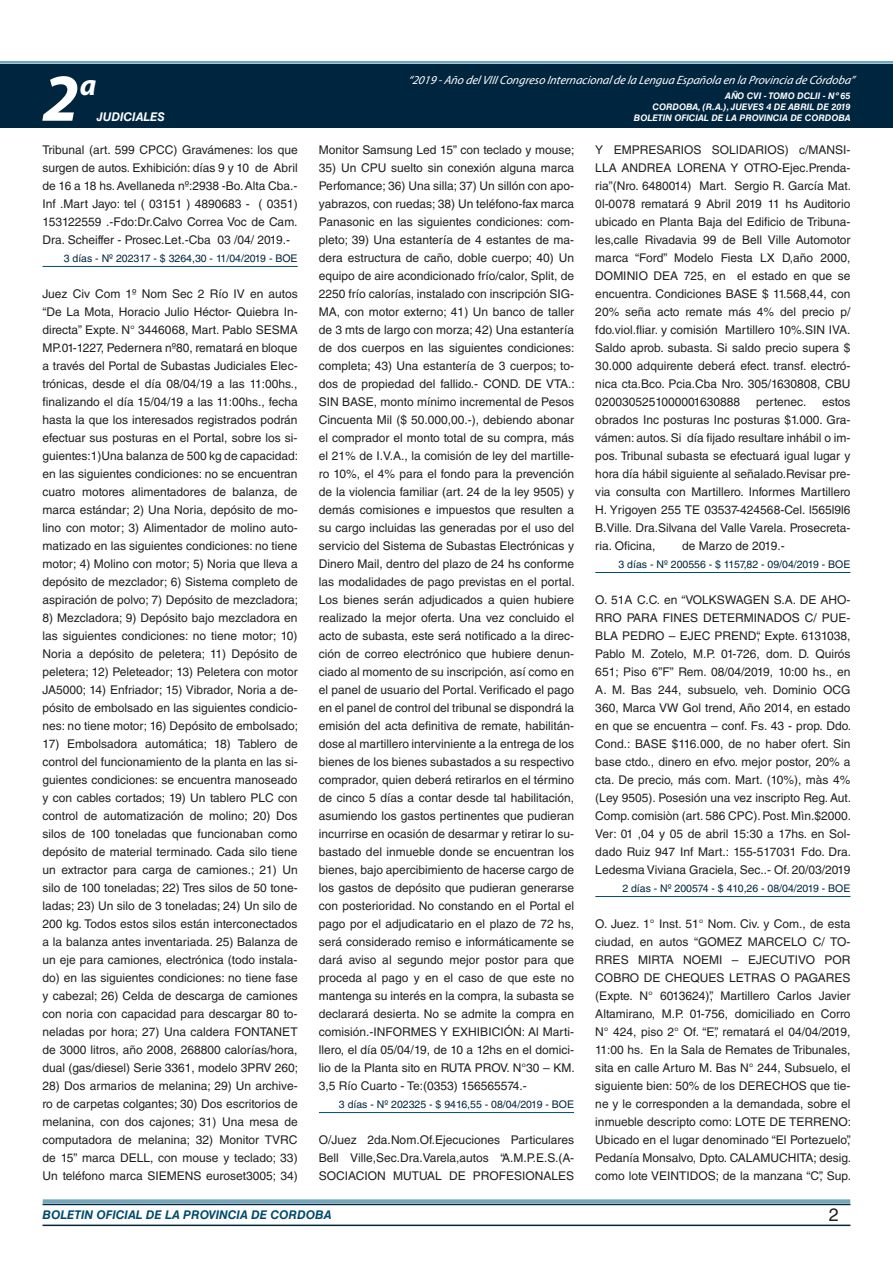
<style>
.page{position:relative;width:893px;height:1263px;background:#fff}
.page>*{position:absolute;margin:0;border:0;box-sizing:border-box;transform-origin:0 0}
.t1{font:italic 700 67.5px "Myriad Pro";color:#fff}
.t2{font:italic 700 30px "Myriad Pro";color:#fff}
.t3{font:18px "Helvetica LT Std";color:#231f20}
.t4{font:12px/18px "Helvetica LT Std";color:#231f20;text-align:justify}
.t5{font:italic 12px "Myriad Pro";color:#fff}
.t6{font:italic 700 12px "Helvetica LT Std";color:#004b6c}
.t7{font:italic 700 12px "Helvetica LT Std";color:#fff}
.t8{font:10.5px "Helvetica LT Std";color:#00263f}
.t9{font:italic 700 9px/10.8px "Helvetica LT Std";color:#fff;text-align:right}
</style>
<div class="page">
<div style="left:0;top:61px;width:893px;height:6px;background:#fff;opacity:.75"></div>
<div style="left:0;top:64px;width:893px;height:64px;background:#00263f"></div>
<hr style="left:43px;top:1224px;width:807px;height:2px;background:#00263f">
<div style="left:42px;top:1198px;width:809px;height:8px;background:#fff;opacity:.75"></div>
<hr style="left:43px;top:266px;width:255px;height:1px;background:#004b6c">
<hr style="left:319px;top:1112px;width:255px;height:1px;background:#004b6c">
<hr style="left:595px;top:572px;width:255px;height:1px;background:#004b6c">
<hr style="left:595px;top:896px;width:255px;height:1px;background:#004b6c">
<h2 class="t2" style="left:80px;top:66px;width:18px">a</h2>
<p class="t5" style="left:408px;top:72px;width:448px">“2019 -Año delVIIICongreso Internacionalde la Lengua Esp añola en la Provincia de Córdoba”</p>
<h1 class="t1" style="left:43px;top:54px;width:38px">2</h1>
<p class="t9" style="left:653px;top:91px;width:199px">AÑO CVI - TOMO DCLII - Nº 65<br>CORDOBA, (R.A.), JUEVES 4 DE ABRIL DE 2019</p>
<p class="t7" style="left:97px;top:110px;width:70px">JUDICIALES</p>
<p class="t9" style="left:634px;top:112px;width:218px">BOLETIN OFICIAL DE LA PROVINCIA DE CORDOBA</p>
<p class="t4" style="left:43px;top:141px;width:257px">Tribunal (art. 599 CPCC) Gravámenes: los que surgen de autos. Exhibición: días 9 y 10 de Abril de 16 a 18 hs. Avellaneda nº:2938 -Bo. Alta Cba.- Inf .Mart Jayo: tel ( 03151 ) 4890683 - ( 0351)<br>153122559 .-Fdo:Dr.Calvo Correa Voc de Cam.<br>Dra. Scheiffer - Prosec.Let.-Cba 03 /04/ 2019.-</p>
<p class="t8" style="left:64px;top:252px;width:235px">3 días - Nº 202317 - $ 3264,30 - 11/04/2019 - BOE</p>
<p class="t4" style="left:43px;top:285px;width:257px">Juez Civ Com 1º Nom Sec 2 Río IV en autos “De La Mota, Horacio Julio Héctor- Quiebra In&shy;directa” Expte. N° 3446068, Mart. Pablo SESMA MP.01-1227, Pedernera nº80, rematará en bloque a través del Portal de Subastas Judiciales Elec&shy;trónicas, desde el día 08/04/19 a las 11:00hs., finalizando el día 15/04/19 a las 11:00hs., fecha hasta la que los interesados registrados podrán efectuar sus posturas en el Portal, sobre los si&shy;guientes:1)Una balanza de 500 kg de capacidad: en las siguientes condiciones: no se encuentran cuatro motores alimentadores de balanza, de marca estándar; 2) Una Noria, depósito de mo&shy;lino con motor; 3) Alimentador de molino auto&shy;matizado en las siguientes condiciones: no tiene motor; 4) Molino con motor; 5) Noria que lleva a depósito de mezclador; 6) Sistema completo de aspiración de polvo; 7) Depósito de mezcladora;</p>
<p class="t4" style="left:43px;top:609px;width:257px">8) Mezcladora; 9) Depósito bajo mezcladora en las siguientes condiciones: no tiene motor; 10)<br>Noria a depósito de peletera; 11) Depósito de peletera; 12) Peleteador; 13) Peletera con motor JA5000; 14) Enfriador; 15) Vibrador, Noria a de&shy;pósito de embolsado en las siguientes condicio&shy;nes: no tiene motor; 16) Depósito de embolsado;</p>
<p class="t4" style="left:43px;top:735px;width:257px">17) Embolsadora automática; 18) Tablero de control del funcionamiento de la planta en las si&shy;guientes condiciones: se encuentra manoseado y con cables cortados; 19) Un tablero PLC con control de automatización de molino; 20) Dos silos de 100 toneladas que funcionaban como depósito de material terminado. Cada silo tiene un extractor para carga de camiones.; 21) Un silo de 100 toneladas; 22) Tres silos de 50 tone&shy;ladas; 23) Un silo de 3 toneladas; 24) Un silo de 200 kg. Todos estos silos están interconectados a la balanza antes inventariada. 25) Balanza de un eje para camiones, electrónica (todo instala&shy;do) en las siguientes condiciones: no tiene fase y cabezal; 26) Celda de descarga de camiones con noria con capacidad para descargar 80 to&shy;neladas por hora; 27) Una caldera FONTANET de 3000 litros, año 2008, 268800 calorías/hora, dual (gas/diesel) Serie 3361, modelo 3PRV 260;</p>
<p class="t4" style="left:43px;top:1077px;width:257px">28) Dos armarios de melanina; 29) Un archive&shy;ro de carpetas colgantes; 30) Dos escritorios de melanina, con dos cajones; 31) Una mesa de computadora de melanina; 32) Monitor TVRC de 15” marca DELL, con mouse y teclado; 33)<br>Un teléfono marca SIEMENS euroset3005; 34)</p>
<p class="t4" style="left:319px;top:141px;width:257px">Monitor Samsung Led 15” con teclado y mouse;</p>
<p class="t4" style="left:319px;top:159px;width:257px">35) Un CPU suelto sin conexión alguna marca Perfomance; 36) Una silla; 37) Un sillón con apo&shy;yabrazos, con ruedas; 38) Un teléfono-fax marca Panasonic en las siguientes condiciones: com&shy;pleto; 39) Una estantería de 4 estantes de ma&shy;dera estructura de caño, doble cuerpo; 40) Un equipo de aire acondicionado frío/calor, Split, de 2250 frío calorías, instalado con inscripción SIG-MA, con motor externo; 41) Un banco de taller de 3 mts de largo con morza; 42) Una estantería de dos cuerpos en las siguientes condiciones: completa; 43) Una estantería de 3 cuerpos; to&shy;dos de propiedad del fallido.- COND. DE VTA.:<br>SIN BASE, monto mínimo incremental de Pesos Cincuenta Mil ($ 50.000,00.-), debiendo abonar el comprador el monto total de su compra, más el 21% de I.V.A., la comisión de ley del martille&shy;ro 10%, el 4% para el fondo para la prevención de la violencia familiar (art. 24 de la ley 9505) y demás comisiones e impuestos que resulten a su cargo incluidas las generadas por el uso del servicio del Sistema de Subastas Electrónicas y Dinero Mail, dentro del plazo de 24 hs conforme las modalidades de pago previstas en el portal.<br>Los bienes serán adjudicados a quien hubiere realizado la mejor oferta. Una vez concluido el acto de subasta, este será notificado a la direc&shy;ción de correo electrónico que hubiere denun&shy;ciado al momento de su inscripción, así como en el panel de usuario del Portal. Verificado el pago en el panel de control del tribunal se dispondrá la emisión del acta definitiva de remate, habilitán&shy;dose al martillero interviniente a la entrega de los bienes de los bienes subastados a su respectivo comprador, quien deberá retirarlos en el término de cinco 5 días a contar desde tal habilitación, asumiendo los gastos pertinentes que pudieran incurrirse en ocasión de desarmar y retirar lo su&shy;bastado del inmueble donde se encuentran los bienes, bajo apercibimiento de hacerse cargo de los gastos de depósito que pudieran generarse con posterioridad. No constando en el Portal el pago por el adjudicatario en el plazo de 72 hs, será considerado remiso e informáticamente se dará aviso al segundo mejor postor para que proceda al pago y en el caso de que este no mantenga su interés en la compra, la subasta se declarará desierta. No se admite la compra en comisión.-INFORMES Y EXHIBICIÓN: Al Marti&shy;llero, el día 05/04/19, de 10 a 12hs en el domici&shy;lio de la Planta sito en RUTA PROV. N°30 – KM.<br>3,5 Río Cuarto - Te:(0353) 156565574.-</p>
<p class="t8" style="left:339px;top:1098px;width:237px">3 días - Nº 202325 - $ 9416,55 - 08/04/2019 - BOE</p>
<p class="t4" style="left:319px;top:1131px;width:257px">O/Juez 2da.Nom.Of.Ejecuciones Particulares Bell Ville,Sec.Dra.Varela,autos “A.M.P.E.S.(A-SOCIACION MUTUAL DE PROFESIONALES</p>
<p class="t4" style="left:595px;top:141px;width:257px">Y EMPRESARIOS SOLIDARIOS) c/MANSI-LLA ANDREA LORENA Y OTRO-Ejec.Prenda&shy;ria”(Nro. 6480014) Mart. Sergio R. García Mat.<br>0l-0078 rematará 9 Abril 2019 11 hs Auditorio ubicado en Planta Baja del Edificio de Tribuna&shy;les,calle Rivadavia 99 de Bell Ville Automotor marca “Ford” Modelo Fiesta LX D,año 2000, DOMINIO DEA 725, en el estado en que se encuentra. Condiciones BASE $ 11.568,44, con 20% seña acto remate más 4% del precio p/ fdo.viol.fliar. y comisión Martillero 10%.SIN IVA.<br>Saldo aprob. subasta. Si saldo precio supera $ 30.000 adquirente deberá efect. transf. electró&shy;nica cta.Bco. Pcia.Cba Nro. 305/1630808, CBU 0200305251000001630888</p>
<p class="t4" style="left:595px;top:393px;width:257px;text-indent:227px">estos obrados Inc posturas Inc posturas $1.000. Gra&shy;vámen: autos. Si día fijado resultare inhábil o im&shy;pos. Tribunal subasta se efectuará igual lugar y hora día hábil siguiente al señalado.Revisar pre&shy;via consulta con Martillero. Informes Martillero H. Yrigoyen 255 TE 03537-424568-Cel. l565l9l6<br>B.Ville. Dra.Silvana del Valle Varela. Prosecreta&shy;ria. Oficina,</p>
<p class="t4" style="left:756px;top:393px;width:52px">pertenec.</p>
<p class="t4" style="left:682px;top:537px;width:104px">de Marzo de 2019.-</p>
<p class="t8" style="left:619px;top:558px;width:233px">3 días - Nº 200556 - $ 1157,82 - 09/04/2019 - BOE</p>
<p class="t4" style="left:595px;top:591px;width:257px">O. 51A C.C. en “VOLKSWAGEN S.A. DE AHO-RRO PARA FINES DETERMINADOS C/ PUE-BLA PEDRO – EJEC PREND“, Expte. 6131038, Pablo M. Zotelo, M.P. 01-726, dom. D. Quirós 651; Piso 6”F” Rem. 08/04/2019, 10:00 hs., en A. M. Bas 244, subsuelo, veh. Dominio OCG 360, Marca VW Gol trend, Año 2014, en estado en que se encuentra – conf. Fs. 43 - prop. Ddo.<br>Cond.: BASE $116.000, de no haber ofert. Sin base ctdo., dinero en efvo. mejor postor, 20% a cta. De precio, más com. Mart. (10%), màs 4% (Ley 9505). Posesión una vez inscripto Reg. Aut.<br>Comp. comisiòn (art. 586 CPC). Post. Mìn.$2000.<br>Ver: 01 ,04 y 05 de abril 15:30 a 17hs. en Sol&shy;dado Ruiz 947 Inf Mart.: 155-517031 Fdo. Dra.<br>Ledesma Viviana Graciela, Sec..- Of. 20/03/2019</p>
<p class="t8" style="left:622px;top:882px;width:230px">2 días - Nº 200574 - $ 410,26 - 08/04/2019 - BOE</p>
<p class="t4" style="left:595px;top:915px;width:257px">O. Juez. 1° Inst. 51° Nom. Civ. y Com., de esta ciudad, en autos “GOMEZ MARCELO C/ TO-RRES MIRTA NOEMI – EJECUTIVO POR COBRO DE CHEQUES LETRAS O PAGARES (Expte. N° 6013624)”, Martillero Carlos Javier Altamirano, M.P. 01-756, domiciliado en Corro N° 424, piso 2° Of. “E”, rematará el 04/04/2019, 11:00 hs. En la Sala de Remates de Tribunales, sita en calle Arturo M. Bas N° 244, Subsuelo, el siguiente bien: 50% de los DERECHOS que tie&shy;ne y le corresponden a la demandada, sobre el inmueble descripto como: LOTE DE TERRENO:<br>Ubicado en el lugar denominado “El Portezuelo”, Pedanía Monsalvo, Dpto. CALAMUCHITA; desig. como lote VEINTIDOS; de la manzana “C”, Sup.</p>
<p class="t6" style="left:43px;top:1208px;width:290px">BOLETIN OFICIAL DE LA PROVINCIA DE CORDOBA</p>
<h3 class="t3" style="left:829px;top:1204px;width:12px">2</h3>
</div>
